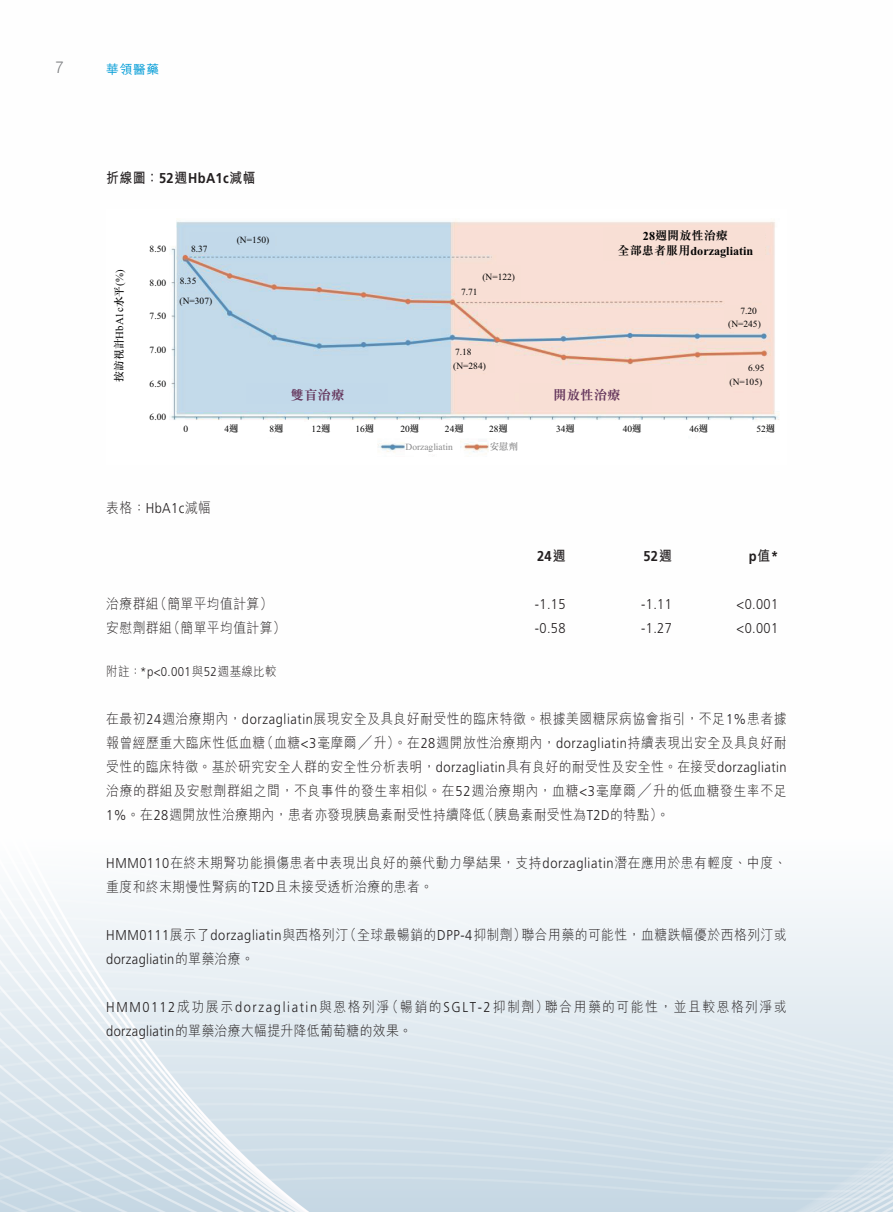
<style>
.page{position:relative;width:893px;height:1212px;background:#fff}
.page>*{position:absolute;margin:0;border:0;box-sizing:border-box;transform-origin:0 0}
.t1{font:300 16.5px "Helvetica Neue LT Std";color:#76787b;scale:.9 1}
.t2{font:300 14.25px/24px "M Hei HK";letter-spacing:.035em;color:#231f20;text-align:right;scale:.9 1}
.t3{font:300 14.25px/24px "Frutiger LT Std";letter-spacing:.05em;color:#231f20;scale:.9 1}
.t4{font:300 14.25px "Frutiger LT Std";letter-spacing:.13em;color:#231f20;scale:.9 1}
.t5{font:300 14.25px "M Hei HK";letter-spacing:.115em;color:#231f20;scale:.9 1}
.t6{font:700 14.25px "M Hei HK";color:#231f20;scale:.9 1}
.t7{font:700 14.25px "Frutiger LT Std";color:#231f20;scale:.9 1}
.t8{font:13.5px "M Sung HK Bold E Ten B5 H";color:#65365c}
.t9{font:300 12.75px "Frutiger LT Std";color:#231f20;scale:.9 1}
.t10{font:500 12.75px "M Hei HK";color:#009bd6}
.t11{font:700 12.15px "Times New Roman";color:#030303}
.t12{font:12.15px "M Sung HK Bold E Ten B5 H";color:#030303}
.t13{font:10.8px "Times New Roman";color:#030303}
.t14{font:9.45px "Times New Roman";color:#030303}
.t15{font:9.45px "Times New Roman";color:#8a8a8b}
.t16{font:9.45px "M Sung HK Medium E Ten B5 H";color:#8a8a8b}
.t17{font:9.45px "M Sung HK Medium E Ten B5 H";color:#030303}
.s1{font-family:"Frutiger LT Std"}
.s2{font-family:"M Sung HK Medium E Ten B5 H"}
.s3{font-family:"Times New Roman"}
.s4{font-family:"Times New Roman";font-weight:700}
.s5{font-family:"M Sung HK Bold E Ten B5 H";font-weight:400}
.s6{font-family:"M Hei HK"}
</style>
<div class="page">
<img style="left:0;top:897px;width:893px;height:315px">
<img style="left:169px;top:220px;width:611px;height:234px">
<div style="left:603px;top:227px;width:162px;height:33px;background:#f8dfd5"></div>
<div style="left:458px;top:266px;width:63px;height:33px;background:#f8dfd5"></div>
<div style="left:189px;top:232px;width:86px;height:21px;background:#c2d9ea"></div>
<div style="left:246px;top:384px;width:142px;height:20px;background:#c2d9ea"></div>
<div style="left:180px;top:296px;width:32px;height:10px;background:#c2d9ea"></div>
<div style="left:180px;top:276px;width:17px;height:10px;background:#c2d9ea"></div>
<div style="left:724px;top:305px;width:42px;height:26px;background:#f8dfd5"></div>
<div style="left:726px;top:362px;width:43px;height:26px;background:#f8dfd5"></div>
<div style="left:453px;top:347px;width:42px;height:26px;background:#f8dfd5"></div>
<div style="left:519px;top:384px;width:133px;height:26px;background:#f8dfd5"></div>
<div style="left:181px;top:422px;width:594px;height:12px;background:#fff"></div>
<div style="left:489px;top:440px;width:35px;height:13px;background:#fff"></div>
<div style="left:405px;top:440px;width:55px;height:14px;background:#fff"></div>
<p class="t1" style="left:55px;top:57px;width:11px">7</p>
<p class="t10" style="left:106px;top:60px;width:55px">華領醫藥</p>
<p class="t6" style="left:106px;top:167px;width:167px">折線圖：<span class="s1">52</span>週<span class="s1">HbA1c</span>減幅</p>
<p class="t13" style="left:112px;top:382px;width:114px;rotate:-90deg"><span class="s2">按訪視計</span>HbA1c<span class="s2">水平</span> %) (</p>
<p class="t14" style="left:150px;top:243px;width:18px">8.50</p>
<p class="t14" style="left:150px;top:276px;width:18px">8.00</p>
<p class="t14" style="left:150px;top:310px;width:18px">7.50</p>
<p class="t14" style="left:150px;top:343px;width:18px">7.00</p>
<p class="t14" style="left:150px;top:377px;width:18px">6.50</p>
<p class="t14" style="left:150px;top:410px;width:18px">6.00</p>
<p class="t14" style="left:191px;top:242px;width:18px">8.37</p>
<p class="t14" style="left:180px;top:274px;width:18px">8.35</p>
<p class="t14" style="left:180px;top:294px;width:34px">N( =307(</p>
<p class="t14" style="left:237px;top:234px;width:34px">N( =150(</p>
<p class="t14" style="left:184px;top:422px;width:6px">0</p>
<p class="t14" style="left:225px;top:422px;width:16px">4<span class="s2">週</span></p>
<p class="t8" style="left:291px;top:386px;width:55px">雙盲治療</p>
<p class="t17" style="left:269px;top:421px;width:16px">週<span class="s3">8</span></p>
<p class="t14" style="left:312px;top:422px;width:20px">12<span class="s2">週</span></p>
<p class="t14" style="left:355px;top:422px;width:20px">16<span class="s2">週</span></p>
<p class="t2" style="left:106px;top:495px;width:118px">表格：<span class="s1">HbA1c</span>減幅</p>
<p class="t2" style="left:154px;top:591px;width:133px">（簡單平均值計算(</p>
<p class="t2" style="left:106px;top:591px;width:60px">治療群組</p>
<p class="t14" style="left:482px;top:270px;width:34px">N( =122(</p>
<p class="t14" style="left:461px;top:285px;width:18px">7.71</p>
<p class="t14" style="left:455px;top:345px;width:18px">7.18</p>
<p class="t14" style="left:400px;top:422px;width:20px">20<span class="s2">週</span></p>
<p class="t14" style="left:453px;top:359px;width:34px">N( =284(</p>
<p class="t14" style="left:445px;top:422px;width:20px">24<span class="s2">週</span></p>
<p class="t14" style="left:489px;top:422px;width:20px">28<span class="s2">週</span></p>
<p class="t15" style="left:405px;top:440px;width:49px">Dorzagliatin</p>
<p class="t16" style="left:490px;top:440px;width:30px">安慰劑</p>
<p class="t12" style="left:643px;top:228px;width:87px"><span class="s4">28</span>週開放性治療</p>
<p class="t11" style="left:618px;top:243px;width:137px"><span class="s5">全部患者服用</span>dorzagliatin</p>
<p class="t14" style="left:740px;top:304px;width:18px">7.20</p>
<p class="t14" style="left:728px;top:317px;width:34px">N( =245(</p>
<p class="t14" style="left:748px;top:361px;width:18px">6.95</p>
<p class="t8" style="left:553px;top:386px;width:69px">開放性治療</p>
<p class="t14" style="left:556px;top:422px;width:20px">34<span class="s2">週</span></p>
<p class="t14" style="left:623px;top:422px;width:20px">40<span class="s2">週</span></p>
<p class="t14" style="left:689px;top:422px;width:20px">46<span class="s2">週</span></p>
<p class="t14" style="left:730px;top:375px;width:34px">N( =105(</p>
<p class="t14" style="left:756px;top:422px;width:20px">52<span class="s2">週</span></p>
<p class="t7" style="left:537px;top:547px;width:33px">24<span class="s6">週</span></p>
<p class="t3" style="left:535px;top:592px;width:36px">-1.15</p>
<p class="t7" style="left:643px;top:547px;width:33px">52<span class="s6">週</span></p>
<p class="t3" style="left:641px;top:592px;width:36px">-1.11</p>
<p class="t7" style="left:749px;top:547px;width:34px">p<span class="s6">值</span>*</p>
<p class="t3" style="left:737px;top:592px;width:48px">&gt;0.001</p>
<p class="t2" style="left:106px;top:615px;width:74px">安慰劑群組</p>
<p class="t9" style="left:106px;top:664px;width:191px"><span class="s6">附註：</span>* &lt;p 0.001<span class="s6">與</span>52<span class="s6">週基線比較</span></p>
<p class="t2" style="left:106px;top:706px;width:757px">在最初<span class="s1">24</span>週治療期內，<span class="s1">dorzagliatin</span>展現安全及具良好耐受性的臨床特徵。根據美國糖尿病協會指引，不足<span class="s1">1%</span>患者據（血糖 <span class="s1">3&lt;</span> 毫摩爾╱ 升）。在<span class="s1">28</span>週開放性治療期內，<span class="s1">dorzagliatin</span>持續表現出安全及具良好耐</p>
<p class="t2" style="left:167px;top:615px;width:133px">（簡單平均值計算(</p>
<p class="t3" style="left:535px;top:616px;width:36px">-0.58</p>
<p class="t3" style="left:641px;top:616px;width:36px">-1.27</p>
<p class="t3" style="left:737px;top:616px;width:48px">&gt;0.001</p>
<p class="t2" style="left:106px;top:730px;width:178px">報曾經歷重大臨床性低血糖</p>
<p class="t2" style="left:106px;top:754px;width:757px">受性的臨床特徵。基於研究安全人群的安全性分析表明，<span class="s1">dorzagliatin</span>具有良好的耐受性及安全性。在接受<span class="s1">dorzagliatin</span></p>
<p class="t2" style="left:106px;top:778px;width:757px">治療的群組及安慰劑群組之間，不良事件的發生率相似。在<span class="s1">52</span>週治療期內，血糖 <span class="s1">3&lt;</span> 毫摩爾╱升的低血糖發生率不足</p>
<p class="t2" style="left:481px;top:802px;width:211px">（胰島素耐受性為<span class="s1">T2D</span>的特點。(</p>
<p class="t2" style="left:106px;top:802px;width:423px"><span class="s1">1%</span>。在<span class="s1">28</span>週開放性治療期內，患者亦發現胰島素耐受性持續降低</p>
<p class="t2" style="left:106px;top:850px;width:757px;text-align:left"><span class="s1">HMM0110</span>在終末期腎功能損傷患者中表現出良好的藥代動力學結果，支持<span class="s1">dorzagliatin</span>潛在應用於患有輕度、中度、重度和終末期慢性腎病的<span class="s1">T2D</span>且未接受透析治療的患者。</p>
<p class="t2" style="left:522px;top:922px;width:296px">聯合用藥的可能性，血糖跌幅優於西格列汀或</p>
<p class="t2" style="left:344px;top:922px;width:204px">（全球最暢銷的<span class="s1">DPP-4</span>抑制劑）</p>
<p class="t3" style="left:106px;top:923px;width:270px">HMM0111<span class="s6">展示了</span>dorzagliatin<span class="s6">與西格列汀</span>dorzagliatin<span class="s6">的單藥治療。</span></p>
<p class="t2" style="left:386px;top:994px;width:182px">（暢銷的<span class="s1">SGLT-2</span>抑制劑）</p>
<p class="t5" style="left:545px;top:999px;width:270px">聯合用藥的可能性，並且較恩格列淨或</p>
<p class="t4" style="left:106px;top:999px;width:316px">HMM0112<span class="s6">成功展示</span>dorzagliatin<span class="s6">與恩格列淨</span></p>
<p class="t2" style="left:106px;top:1018px;width:341px"><span class="s1">dorzagliatin</span>的單藥治療大幅提升降低葡萄糖的效果。</p>
</div>
